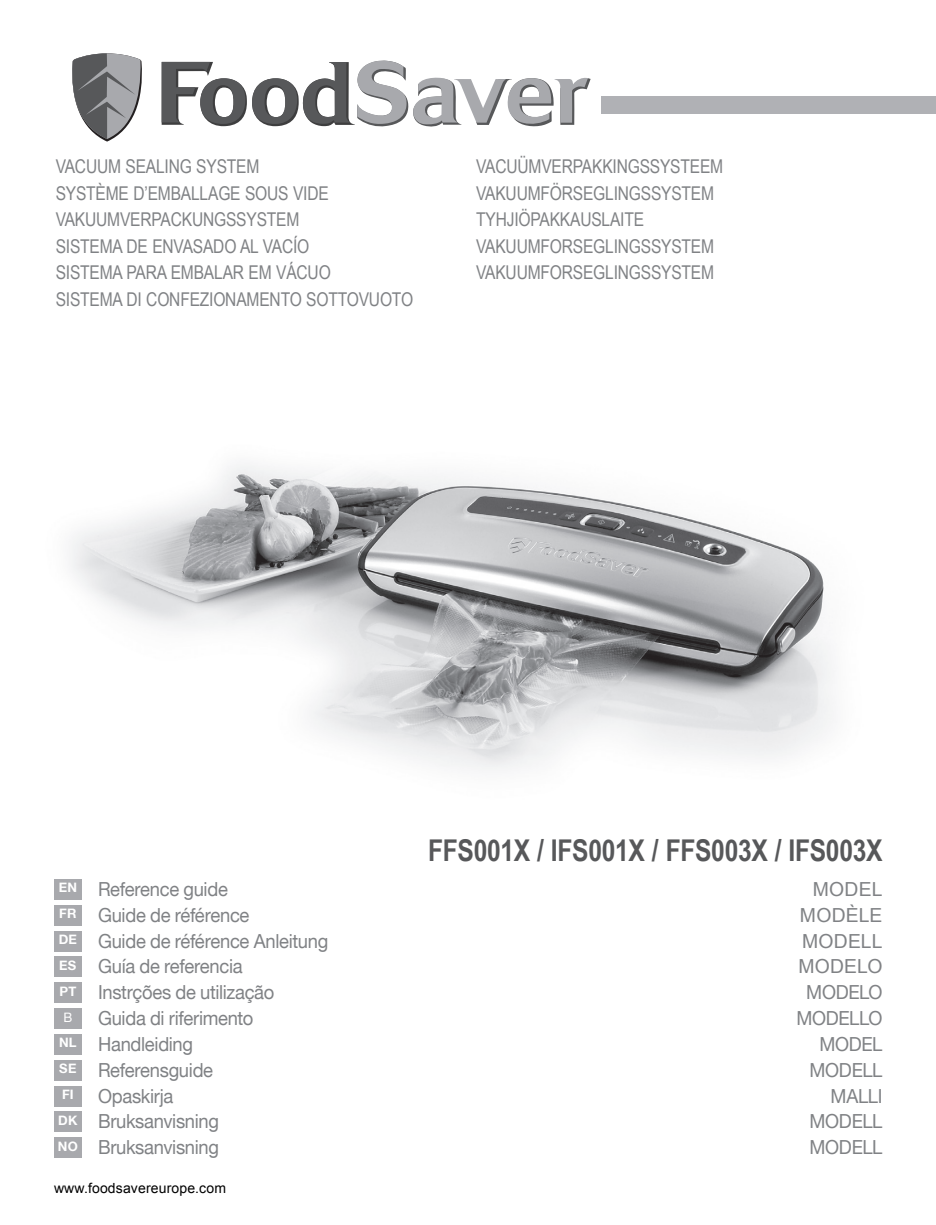
<style>
.page{position:relative;width:936px;height:1225px;background:#fff}
.page>*{position:absolute;margin:0;border:0;box-sizing:border-box;transform-origin:0 0}
.t1{font:700 30px "Arial Narrow";letter-spacing:-.01em;color:#57585a}
.t2{font:19.4px "Helvetica Neue LT";letter-spacing:-.02em;color:#808285;scale:.95 1}
.t3{font:19.4px "Arial";letter-spacing:.01em;color:#808285}
.t4{font:19px/26.6px "Arial Narrow";letter-spacing:-.01em;color:#808285}
.t5{font:14px "Arial";letter-spacing:.01em;color:#000}
.t6{font:700 13px "Helvetica Neue LT";color:#fff}
.t7{font:13px "Helvetica Neue LT";color:#fff}
</style>
<div class="page">
<div style="left:602px;top:96px;width:333px;height:17px;background:#b0b1b5"></div>
<svg style="left:162px;top:60px;width:428px;height:67px"></svg>
<svg style="left:72px;top:53px;width:70px;height:88px"></svg>
<img style="left:70px;top:465px;width:763px;height:305px">
<div style="left:54px;top:879px;width:28px;height:20px;background:#a8a9ad"></div>
<div style="left:54px;top:905px;width:28px;height:20px;background:#a8a9ad"></div>
<div style="left:54px;top:931px;width:28px;height:20px;background:#a8a9ad"></div>
<div style="left:54px;top:956px;width:28px;height:21px;background:#a8a9ad"></div>
<div style="left:54px;top:982px;width:28px;height:20px;background:#a8a9ad"></div>
<div style="left:54px;top:1008px;width:28px;height:20px;background:#a8a9ad"></div>
<div style="left:54px;top:1034px;width:28px;height:20px;background:#a8a9ad"></div>
<div style="left:54px;top:1060px;width:28px;height:20px;background:#a8a9ad"></div>
<div style="left:54px;top:1086px;width:28px;height:20px;background:#a8a9ad"></div>
<div style="left:54px;top:1111px;width:28px;height:21px;background:#a8a9ad"></div>
<div style="left:54px;top:1137px;width:28px;height:20px;background:#a8a9ad"></div>
<p class="t4" style="left:56px;top:153px;width:359px">VACUUM SEALING SYSTEM<br>SYSTÈME D’EMBALLAGE SOUS VIDE<br>VAKUUMVERPACKUNGSSYSTEM<br>SISTEMA DE ENVASADO AL VACÍO<br>SISTEMA PARA EMBALAR EM VÁCUO<br>SISTEMA DI CONFEZIONAMENTO SOTTOVUOTO</p>
<p class="t4" style="left:476px;top:153px;width:248px">VACUÜMVERPAKKINGSSYSTEEM<br>VAKUUMFÖRSEGLINGSSYSTEM<br>TYHJIÖPAKKAUSLAITE<br>VAKUUMFORSEGLINGSSYSTEM<br>VAKUUMFORSEGLINGSSYSTEM</p>
<h1 class="t1" style="left:428px;top:833px;width:456px">FFS001X / IFS001X / FFS003X / IFS003X</h1>
<p class="t2" style="left:59px;top:881px;width:180px"><sup>EN</sup> Reference guide</p>
<p class="t3" style="left:812px;top:878px;width:71px">MODEL</p>
<p class="t2" style="left:59px;top:907px;width:202px"><sup>FR</sup> Guide de référence</p>
<p class="t3" style="left:800px;top:904px;width:84px">MODÈLE</p>
<p class="t2" style="left:59px;top:933px;width:285px"><sup>DE</sup> Guide de référence Anleitung</p>
<p class="t3" style="left:802px;top:930px;width:82px">MODELL</p>
<p class="t2" style="left:59px;top:959px;width:194px"><sup>ES</sup> Guía de referencia</p>
<p class="t3" style="left:798px;top:956px;width:86px">MODELO</p>
<p class="t2" style="left:59px;top:984px;width:228px"><sup>PT</sup> Instrções de utilização</p>
<p class="t2" style="left:806px;top:984px;width:82px">MODELO</p>
<p class="t7" style="left:63px;top:1011px;width:10px">B</p>
<p class="t2" style="left:98px;top:1010px;width:165px">Guida di riferimento</p>
<p class="t2" style="left:796px;top:1010px;width:92px">MODELLO</p>
<p class="t2" style="left:59px;top:1036px;width:143px"><sup>NL</sup> Handleiding</p>
<p class="t2" style="left:819px;top:1036px;width:68px">MODEL</p>
<p class="t2" style="left:59px;top:1062px;width:163px"><sup>SE</sup> Referensguide</p>
<p class="t2" style="left:809px;top:1062px;width:78px">MODELL</p>
<p class="t6" style="left:62px;top:1086px;width:13px">FI</p>
<p class="t2" style="left:98px;top:1088px;width:81px">Opaskirja</p>
<p class="t2" style="left:830px;top:1088px;width:56px">MALLI</p>
<p class="t2" style="left:58px;top:1113px;width:171px"><sup>DK</sup> Bruksanvisning</p>
<p class="t2" style="left:809px;top:1113px;width:78px">MODELL</p>
<p class="t2" style="left:58px;top:1139px;width:171px"><sup>NO</sup> Bruksanvisning</p>
<p class="t2" style="left:809px;top:1139px;width:78px">MODELL</p>
<p class="t5" style="left:54px;top:1179px;width:173px">www.foodsavereurope.com</p>
</div>
